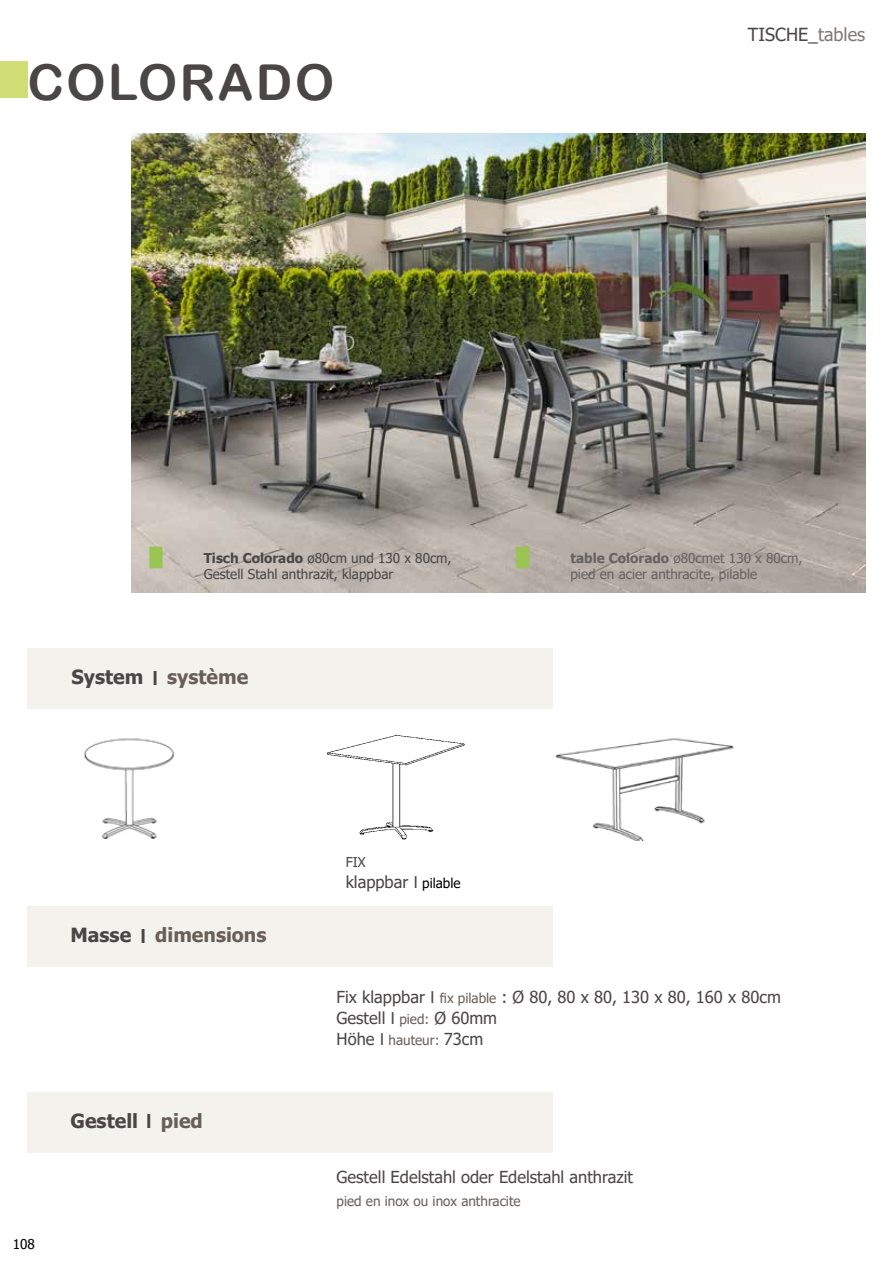
<style>
.page{position:relative;width:893px;height:1263px;background:#fff}
.page>*{position:absolute;margin:0;border:0;box-sizing:border-box;transform-origin:0 0}
.t1{font:49.5px "Arial Rounded MT Bold";letter-spacing:.05em;color:#4a4645}
.t2{font:700 19.5px "Tahoma";color:#695f58}
.t3{font:700 19.5px "Tahoma";color:#4a4645}
.t4{font:18px "Tahoma";color:#4a4645}
.t5{font:18px "Tahoma";color:#9ac451}
.t6{font:16.5px/21px "Tahoma";color:#4a4645}
.t7{font:13.5px/16.5px "Tahoma";color:#494645}
.t8{font:13.5px/16.5px "Tahoma";color:#676261}
.t9{font:13.5px "Tahoma";color:#695f58}
.t10{font:13.5px "Tahoma";color:#000}
.s1{color:#827972}
.s2{font-weight:700}
.s3{color:#4a4645}
.s4{font-family:"Arial";color:#4a4645}
.s5{font-family:"Arial"}
.s6{color:#695f58}
.s7{font-size:13.5px;color:#000}
.s8{font-size:13.5px;color:#695f58}
</style>
<div class="page">
<img style="left:84px;top:738px;width:91px;height:101px">
<img style="left:327px;top:734px;width:138px;height:106px">
<img style="left:132px;top:134px;width:733px;height:458px">
<img style="left:555px;top:738px;width:179px;height:102px">
<div style="left:0;top:62px;width:27px;height:36px;background:#d1dd75"></div>
<div style="left:27px;top:1092px;width:526px;height:60px;background:#f4f2ec"></div>
<div style="left:27px;top:906px;width:526px;height:61px;background:#f4f2ec"></div>
<div style="left:27px;top:648px;width:526px;height:61px;background:#f4f2ec"></div>
<h1 class="t1" style="left:27px;top:53px;width:308px">COLORADO</h1>
<p class="t4" style="left:748px;top:22px;width:119px">TISCHE_<span class="s1">tables</span></p>
<p class="t5" style="left:150px;top:544px;width:14px">█</p>
<p class="t7" style="left:204px;top:550px;width:250px"><span class="s2">Tisch Colorado</span> ø80cm und 130 x 80cm,<br>Gestell Stahl anthrazit, klappbar</p>
<p class="t5" style="left:516px;top:544px;width:14px">█</p>
<p class="t8" style="left:570px;top:550px;width:234px"><span class="s2">table Colorado</span> ø80cmet 130 x 80cm, pied en acier anthracite, pilable</p>
<p class="t2" style="left:72px;top:663px;width:178px"><span class="s3">System</span> <span class="s4">I</span> système</p>
<p class="t2" style="left:71px;top:921px;width:197px"><span class="s3">Masse</span> <span class="s4">I</span> dimensions</p>
<p class="t3" style="left:71px;top:1107px;width:134px">Gestell <span class="s5">I</span> <span class="s6">pied</span></p>
<p class="t10" style="left:13px;top:1235px;width:24px">108</p>
<p class="t7" style="left:346px;top:854px;width:21px">FIX</p>
<p class="t6" style="left:346px;top:872px;width:116px">klappbar <span class="s5">I</span> <span class="s7">pilable</span></p>
<p class="t6" style="left:337px;top:988px;width:446px">Fix klappbar <span class="s5">I</span> <span class="s8">fix pilable</span> : Ø 80, 80 x 80, 130 x 80, 160 x 80cm<br>Gestell <span class="s5">I</span> <span class="s8">pied:</span> Ø 60mm<br>Höhe <span class="s5">I</span> <span class="s8">hauteur:</span> 73cm</p>
<p class="t6" style="left:337px;top:1168px;width:298px">Gestell Edelstahl oder Edelstahl anthrazit</p>
<p class="t9" style="left:337px;top:1192px;width:186px">pied en inox ou inox anthracite</p>
</div>
